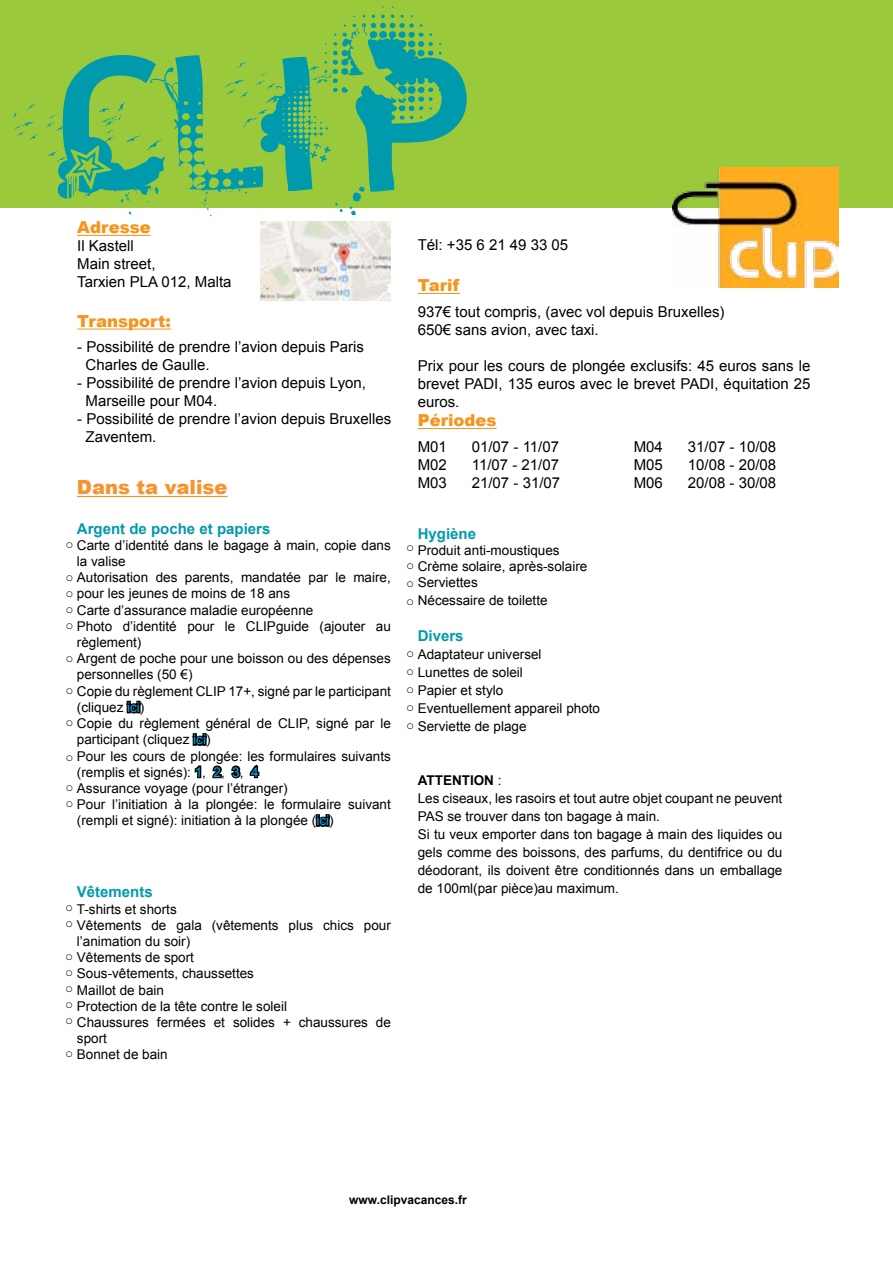
<style>
.page{position:relative;width:893px;height:1263px;background:#fff}
.page>*{position:absolute;margin:0;border:0;box-sizing:border-box;transform-origin:0 0}
.t1{font:900 19.5px "Arial";color:#f7922d}
.t2{font:900 16.5px "Arial";color:#f7941e}
.t3{font:15px/18px "Arial";color:#000}
.t4{font:700 15px "Arial";color:#009aad}
.t5{font:13.5px/16.2px "Arial";color:#000}
.t6{font:700 12px "Arial";color:#000}
.s1{color:#00aeef}
.s2{font-weight:700}
</style>
<div class="page">
<div style="left:0;top:0;width:893px;height:207px;background:#9aca3c"></div>
<svg style="left:13px;top:6px;width:454px;height:229px"></svg>
<hr style="left:77px;top:496px;width:151px;height:1px;background:#f7922d">
<svg style="left:127px;top:701px;width:14px;height:13px"></svg>
<div style="left:136px;top:703px;width:5px;height:10px;border:3px solid #000"></div>
<svg style="left:193px;top:733px;width:14px;height:13px"></svg>
<div style="left:202px;top:736px;width:5px;height:10px;border:3px solid #000"></div>
<svg style="left:194px;top:765px;width:8px;height:14px"></svg>
<svg style="left:212px;top:764px;width:48px;height:15px"></svg>
<svg style="left:316px;top:814px;width:14px;height:13px"></svg>
<div style="left:325px;top:817px;width:5px;height:10px;border:3px solid #000"></div>
<hr style="left:77px;top:235px;width:74px;height:1px;background:#f7941e">
<hr style="left:77px;top:329px;width:94px;height:1px;background:#f7941e">
<hr style="left:418px;top:293px;width:42px;height:1px;background:#f7941e">
<hr style="left:418px;top:428px;width:79px;height:1px;background:#f7941e">
<img style="left:672px;top:168px;width:167px;height:120px">
<img style="left:260px;top:222px;width:131px;height:79px">
<p class="t2" style="left:77px;top:215px;width:75px">Adresse</p>
<p class="t3" style="left:77px;top:237px;width:156px">Il Kastell<br>Main street,<br>Tarxien PLA 012, Malta</p>
<p class="t2" style="left:77px;top:309px;width:95px">Transport:</p>
<p class="t3" style="left:86px;top:338px;width:280px;text-indent:-8px">- Possibilité de prendre l’avion depuis Paris<br>Charles de Gaulle.</p>
<p class="t3" style="left:86px;top:374px;width:282px;text-indent:-8px">- Possibilité de prendre l’avion depuis Lyon,<br>Marseille pour M04.</p>
<p class="t3" style="left:86px;top:410px;width:307px;text-indent:-8px">- Possibilité de prendre l’avion depuis Bruxelles<br>Zaventem.</p>
<h1 class="t1" style="left:77px;top:473px;width:152px">Dans ta valise</h1>
<p class="t4" style="left:77px;top:518px;width:195px">Argent de poche et papiers</p>
<p class="t5" style="left:77px;top:537px;width:315px;text-indent:-11px">○ Carte d’identité dans le bagage à main, copie dans la valise</p>
<p class="t5" style="left:65px;top:570px;width:327px">○ Autorisation des parents, mandatée par le maire,</p>
<p class="t5" style="left:65px;top:586px;width:226px">○ pour les jeunes de moins de 18 ans</p>
<p class="t5" style="left:65px;top:602px;width:249px">○ Carte d’assurance maladie européenne</p>
<p class="t5" style="left:77px;top:618px;width:315px;text-indent:-11px">○ Photo d’identité pour le CLIPguide (ajouter au règlement)</p>
<p class="t5" style="left:77px;top:651px;width:315px;text-indent:-11px">○ Argent de poche pour une boisson ou des dépenses personnelles (50 €)</p>
<p class="t5" style="left:77px;top:683px;width:315px;text-indent:-11px">○ Copie du règlement CLIP 17+, signé par le participant (cliquez <span class="s1">ici</span>)</p>
<p class="t5" style="left:77px;top:715px;width:315px;text-indent:-11px">○ Copie du règlement général de CLIP, signé par le participant (cliquez <span class="s1">ici</span>)</p>
<p class="t5" style="left:77px;top:748px;width:315px;text-indent:-11px">○ Pour les cours de plongée: les formulaires suivants (remplis et signés): <span class="s1">1</span>, <span class="s1">2</span>, <span class="s1">3</span>, <span class="s1">4</span></p>
<p class="t5" style="left:65px;top:780px;width:224px">○ Assurance voyage (pour l’étranger)</p>
<p class="t5" style="left:77px;top:796px;width:315px;text-indent:-11px">○ Pour l’initiation à la plongée: le formulaire suivant (rempli et signé): initiation à la plongée (<span class="s1">ici</span>)</p>
<p class="t4" style="left:77px;top:882px;width:77px">Vêtements</p>
<p class="t5" style="left:77px;top:901px;width:315px">T-shirts et shorts<br>Vêtements de gala (vêtements plus chics pour l’animation du soir)<br>Vêtements de sport<br>Sous-vêtements, chaussettes<br>Maillot de bain<br>Protection de la tête contre le soleil<br>Chaussures fermées et solides + chaussures de sport<br>Bonnet de bain</p>
<p class="t5" style="left:65px;top:899px;width:10px">○ ○</p>
<p class="t5" style="left:65px;top:948px;width:10px;text-align:justify">○ ○ ○ ○ ○</p>
<p class="t5" style="left:65px;top:1045px;width:10px">○</p>
<p class="t3" style="left:418px;top:236px;width:152px">Tél: +35 6 21 49 33 05</p>
<p class="t2" style="left:418px;top:274px;width:43px">Tarif</p>
<p class="t3" style="left:418px;top:302px;width:308px">937€ tout compris, (avec vol depuis Bruxelles)<br>650€ sans avion, avec taxi.</p>
<p class="t3" style="left:418px;top:356px;width:394px;text-align:justify">Prix pour les cours de plongée exclusifs: 45 euros sans le brevet PADI, 135 euros avec le brevet PADI, équitation 25 euros.</p>
<p class="t2" style="left:418px;top:409px;width:80px">Périodes</p>
<p class="t3" style="left:418px;top:437px;width:31px">M01</p>
<p class="t3" style="left:472px;top:437px;width:89px">01/07 - 11/07</p>
<p class="t3" style="left:634px;top:437px;width:31px">M04</p>
<p class="t3" style="left:688px;top:437px;width:90px">31/07 - 10/08</p>
<p class="t3" style="left:418px;top:455px;width:31px">M02</p>
<p class="t3" style="left:472px;top:455px;width:89px">11/07 - 21/07</p>
<p class="t3" style="left:634px;top:455px;width:31px">M05</p>
<p class="t3" style="left:688px;top:455px;width:90px">10/08 - 20/08</p>
<p class="t3" style="left:418px;top:473px;width:31px">M03</p>
<p class="t3" style="left:472px;top:473px;width:90px">21/07 - 31/07</p>
<p class="t3" style="left:634px;top:473px;width:31px">M06</p>
<p class="t3" style="left:688px;top:473px;width:90px">20/08 - 30/08</p>
<p class="t4" style="left:418px;top:523px;width:60px">Hygiène</p>
<p class="t5" style="left:418px;top:542px;width:143px">Produit anti-moustiques</p>
<p class="t5" style="left:406px;top:558px;width:183px">○ Crème solaire, après-solaire</p>
<p class="t5" style="left:406px;top:575px;width:73px">○ Serviettes</p>
<p class="t5" style="left:406px;top:593px;width:143px">○ Nécessaire de toilette</p>
<p class="t4" style="left:418px;top:626px;width:47px">Divers</p>
<p class="t5" style="left:406px;top:647px;width:137px">○ Adaptateur universel</p>
<p class="t5" style="left:406px;top:665px;width:118px">○ Lunettes de soleil</p>
<p class="t5" style="left:406px;top:683px;width:99px">○ Papier et stylo</p>
<p class="t5" style="left:406px;top:700px;width:196px">○ Eventuellement appareil photo</p>
<p class="t5" style="left:406px;top:718px;width:122px">○ Serviette de plage</p>
<p class="t5" style="left:406px;top:539px;width:10px">○</p>
<p class="t5" style="left:418px;top:772px;width:366px;line-height:18px"><span class="s2">ATTENTION</span> :<br>Les ciseaux, les rasoirs et tout autre objet coupant ne peuvent PAS se trouver dans ton bagage à main.<br>Si tu veux emporter dans ton bagage à main des liquides ou gels comme des boissons, des parfums, du dentifrice ou du déodorant, ils doivent être conditionnés dans un emballage de 100ml(par pièce)au maximum.</p>
<p class="t6" style="left:349px;top:1191px;width:119px">www.clipvacances.fr</p>
</div>
